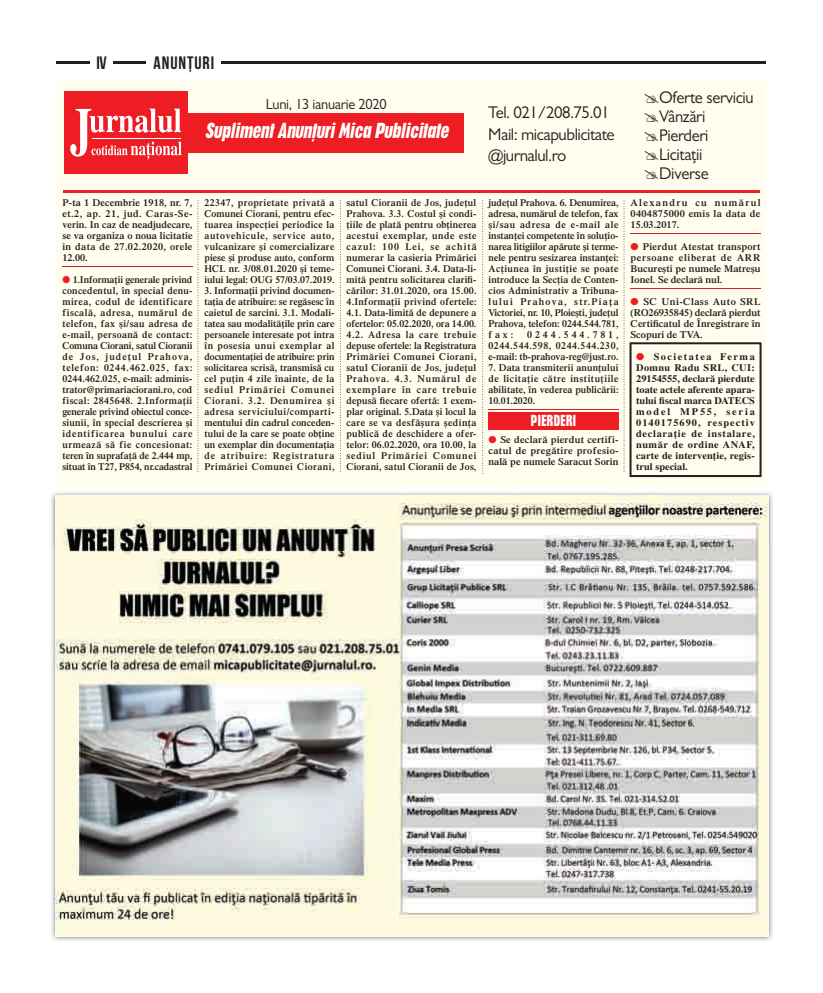
<style>
.page{position:relative;width:823px;height:993px;background:#fff}
.page>*{position:absolute;margin:0;border:0;box-sizing:border-box;transform-origin:0 0}
.t1{font:italic 700 condensed 20px "Placard MT Pro";color:#fff;scale:.95 1}
.t2{font:700 18px "Bebas Neue";letter-spacing:.05em;color:#231f20}
.t3{font:17px/19px "Gill Sans MT Pro";letter-spacing:-.025em;color:#231f20}
.t4{font:14.8px "Gill Sans MT Pro";letter-spacing:-.02em;color:#231f20}
.t5{font:700 condensed 14.7px "Placard MT Pro";letter-spacing:.03em;color:#fff;scale:.88 1}
.t6{font:600 10px/11px "Times LT Pro";letter-spacing:.01em;color:#231f20;text-align:justify}
.t7{font:700 10px/11px "Times LT Pro";letter-spacing:.01em;color:#231f20;text-align:justify}
.s1{color:#ee1d23}
</style>
<div class="page">
<hr style="left:57px;top:61px;width:708px;height:3px;background:#231f20">
<div style="left:90px;top:51px;width:23px;height:23px;background:#fff"></div>
<div style="left:146px;top:53px;width:75px;height:18px;background:#fff"></div>
<div style="left:57px;top:81px;width:708px;height:854px;background:#fffdee"></div>
<div style="left:169px;top:113px;width:294px;height:39px;background:#ee1d23"></div>
<hr style="left:63px;top:190px;width:696px;height:3px;background:#ee1d23">
<div style="left:65px;top:91px;width:123px;height:83px;background:#ee1d23"></div>
<svg style="left:70px;top:109px;width:111px;height:50px"></svg>
<svg style="left:482px;top:200px;width:1px;height:272px"></svg>
<svg style="left:340px;top:200px;width:1px;height:271px"></svg>
<svg style="left:197px;top:200px;width:1px;height:271px"></svg>
<hr style="left:62px;top:266px;width:130px;height:1px;background:#d1232a">
<hr style="left:488px;top:409px;width:130px;height:1px;background:#d1232a">
<div style="left:488px;top:412px;width:130px;height:17px;background:#ee1d23"></div>
<div style="left:44px;top:486px;width:726px;height:60px;background:#fff"></div>
<img style="left:739px;top:494px;width:34px;height:447px">
<img style="left:51px;top:546px;width:33px;height:395px">
<img style="left:51px;top:492px;width:719px;height:54px">
<img style="left:55px;top:495px;width:712px;height:440px">
<svg style="left:623px;top:200px;width:138px;height:277px"></svg>
<h2 class="t2" style="left:96px;top:53px;width:12px">IV</h2>
<h2 class="t2" style="left:153px;top:53px;width:62px">ANUNȚURI</h2>
<h3 class="t4" style="left:266px;top:95px;width:122px">Luni, 13 ianuarie 2020</h3>
<h1 class="t1" style="left:205px;top:119px;width:262px">SuplimentAnunțuriMica Publicitate</h1>
<h3 class="t3" style="left:488px;top:102px;width:128px;line-height:21.5px">Tel. 021/208.75.01<br>Mail: micapublicitate @jurnalul.ro</h3>
<p class="t6" style="left:62px;top:196px;width:131px">P-ta 1 Decembrie 1918, nr. 7, et.2, ap. 21, jud. Caras-Se&shy;verin. In caz de neadjudecare, se va organiza o noua licitatie in data de 27.02.2020, orele 12.00.</p>
<p class="t6" style="left:62px;top:273px;width:131px"><span class="s1">●</span> 1.Informații generale privind concedentul, în special denu&shy;mirea, codul de identificare fiscală, adresa, numărul de telefon, fax şi/sau adresa de e-mail, persoană de contact:<br>Comuna Ciorani, satul Cioranii de Jos, județul Prahova, telefon: 0244.462.025, fax:<br>0244.462.025, e-mail: adminis&shy;trator@primariaciorani.ro, cod fiscal: 2845648. 2.Informații generale privind obiectul conce&shy;siunii, în special descrierea şi identificarea bunului care urmează să fie concesionat: teren în suprafață de 2.444 mp, situat în T27, P854, nr.cadastral</p>
<p class="t6" style="left:204px;top:196px;width:131px">22347, proprietate privată a Comunei Ciorani, pentru efec&shy;tuarea inspecției periodice la autovehicule, service auto, vulcanizare şi comercializare piese şi produse auto, conform HCL nr. 3/08.01.2020 şi teme&shy;iului legal: OUG 57/03.07.2019.</p>
<p class="t6" style="left:204px;top:284px;width:131px">3. Informații privind documen&shy;tația de atribuire: se regăsesc în caietul de sarcini. 3.1. Modali&shy;tatea sau modalitățile prin care persoanele interesate pot intra în posesia unui exemplar al documentației de atribuire: prin solicitarea scrisă, transmisă cu cel puțin 4 zile înainte, de la sediul Primăriei Comunei Ciorani. 3.2. Denumirea şi adresa serviciului/comparti&shy;mentului din cadrul conceden&shy;tului de la care se poate obţine un exemplar din documentaţia de atribuire: Registratura Primăriei Comunei Ciorani,</p>
<p class="t6" style="left:346px;top:196px;width:131px">satul Cioranii de Jos, județul Prahova. 3.3. Costul şi condi&shy;ţiile de plată pentru obţinerea acestui exemplar, unde este cazul: 100 Lei, se achită numerar la casieria Primăriei Comunei Ciorani. 3.4. Data-li&shy;mită pentru solicitarea clarifi&shy;cărilor: 31.01.2020, ora 15.00.<br>4.Informaţii privind ofertele:<br>4.1. Data-limită de depunere a ofertelor: 05.02.2020, ora 14.00.<br>4.2. Adresa la care trebuie depuse ofertele: la Registratura Primăriei Comunei Ciorani, satul Cioranii de Jos, județul Prahova. 4.3. Numărul de exemplare în care trebuie depusă fiecare ofertă: 1 exem&shy;plar original. 5.Data şi locul la care se va desfăşura şedinţa publică de deschidere a ofer&shy;telor: 06.02.2020, ora 10.00, la sediul Primăriei Comunei Ciorani, satul Cioranii de Jos,</p>
<p class="t6" style="left:488px;top:196px;width:131px">județul Prahova. 6. Denumirea, adresa, numărul de telefon, fax şi/sau adresa de e-mail ale instanţei competente în soluţio&shy;narea litigiilor apărute şi terme&shy;nele pentru sesizarea instanţei:<br>Acțiunea în justiție se poate introduce la Secția de Conten&shy;cios Administrativ a Tribuna&shy;lului Prahova, str.Piața Victoriei, nr. 10, Ploieşti, județul Prahova, telefon: 0244.544.781, fax:</p>
<p class="t6" style="left:488px;top:328px;width:131px;text-indent:39px">0244.544.781, 0244.544.598, 0244.544.230, e-mail: tb-prahova-reg@just.ro.</p>
<p class="t6" style="left:488px;top:361px;width:131px">7. Data transmiterii anunţului de licitaţie către instituţiile abilitate, în vederea publicării:<br>10.01.2020.</p>
<h3 class="t5" style="left:530px;top:412px;width:53px">PIERDERI</h3>
<p class="t6" style="left:488px;top:434px;width:131px"><span class="s1">●</span> Se declară pierdut certifi&shy;catul de pregătire profesio&shy;nală pe numele Saracut Sorin</p>
<h3 class="t3" style="left:658px;top:88px;width:96px">Oferte serviciu<br>Vânzări<br>Pierderi<br>Licitații<br>Diverse</h3>
<p class="t6" style="left:630px;top:196px;width:131px">Alexandru cu numărul 0404875000 emis la data de 15.03.2017.</p>
<p class="t6" style="left:630px;top:240px;width:131px"><span class="s1">●</span> Pierdut Atestat transport persoane eliberat de ARR Bucureşti pe numele Matreşu Ionel. Se declară nul.</p>
<p class="t6" style="left:630px;top:295px;width:131px"><span class="s1">●</span> SC Uni-Class Auto SRL (RO26935845) declară pierdut Certificatul de Înregistrare în Scopuri de TVA.</p>
<p class="t7" style="left:635px;top:350px;width:120px"><span class="s1">●</span> Societatea Ferma Domnu Radu SRL, CUI:<br>29154555, declară pierdute toate actele aferente apara&shy;tului fiscal marca DATECS model MP55, seria 0140175690, respectiv declarație de instalare, număr de ordine ANAF, carte de intervenție, regis&shy;trul special.</p>
</div>
